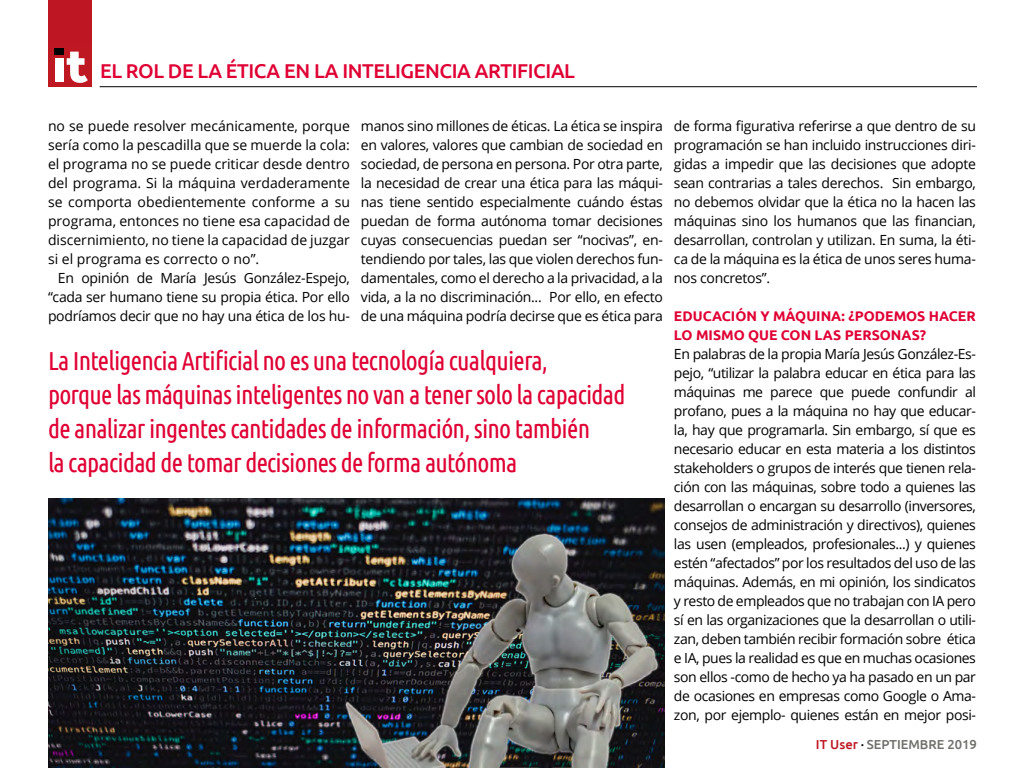
<style>
.page{position:relative;width:1024px;height:768px;background:#fff}
.page>*{position:absolute;margin:0;border:0;box-sizing:border-box;transform-origin:0 0}
.t1{font:26px/34px "Ubuntu Condensed";letter-spacing:-.03em;color:#e00034}
.t2{font:500 20px "Ubuntu";letter-spacing:-.02em;color:#e00034}
.t3{font:14px/19px "Open Sans";letter-spacing:-.02em;color:#000;text-align:justify}
.t4{font:700 14px/19px "Ubuntu";color:#e00034}
.t5{font:500 13px "Ubuntu";color:#6f6f6e}
.s1{color:#be1723}
.s2{color:#000}
</style>
<div class="page">
<hr style="left:100px;top:86px;width:877px;height:1px;background:#000">
<div style="left:48px;top:0;width:44px;height:87px;background:#be1723"></div>
<div style="left:55px;top:48px;width:9px;height:7px;background:#000"></div>
<div style="left:55px;top:58px;width:9px;height:24px;background:#fff"></div>
<svg style="left:67px;top:52px;width:21px;height:31px"></svg>
<img style="left:49px;top:498px;width:615px;height:270px">
<h2 class="t2" style="left:100px;top:58px;width:476px">EL ROL DE LA ÉTICA EN LA INTELIGENCIA ARTIFICIAL</h2>
<p class="t3" style="left:361px;top:116px;width:304px">manos sino millones de éticas. La ética se inspira en valores, valores que cambian de sociedad en sociedad, de persona en persona. Por otra parte, la necesidad de crear una ética para las máqui&shy;nas tiene sentido especialmente cuándo éstas puedan de forma autónoma tomar decisiones cuyas consecuencias puedan ser “nocivas”, en&shy;tendiendo por tales, las que violen derechos fun&shy;damentales, como el derecho a la privacidad, a la vida, a la no discriminación... Por ello, en efecto de una máquina podría decirse que es ética para</p>
<p class="t3" style="left:674px;top:116px;width:304px">de forma figurativa referirse a que dentro de su programación se han incluido instrucciones diri&shy;gidas a impedir que las decisiones que adopte sean contrarias a tales derechos. Sin embargo, no debemos olvidar que la ética no la hacen las máquinas sino los humanos que las financian, desarrollan, controlan y utilizan. En suma, la éti&shy;ca de la máquina es la ética de unos seres huma&shy;nos concretos”.</p>
<p class="t3" style="left:48px;top:116px;width:304px">no se puede resolver mecánicamente, porque sería como la pescadilla que se muerde la cola: el programa no se puede criticar desde dentro del programa. Si la máquina verdaderamente se comporta obedientemente conforme a su programa, entonces no tiene esa capacidad de discernimiento, no tiene la capacidad de juzgar si el programa es correcto o no”.</p>
<p class="t3" style="left:48px;top:268px;width:304px;text-indent:10px">En opinión de María Jesús González-Espejo, “cada ser humano tiene su propia ética. Por ello podríamos decir que no hay una ética de los hu-</p>
<p class="t4" style="left:674px;top:306px;width:303px">EDUCACIÓN Y MÁQUINA: ¿PODEMOS HACER<br>LO MISMO QUE CON LAS PERSONAS?</p>
<p class="t3" style="left:674px;top:344px;width:304px">En palabras de la propia María Jesús González-Es&shy;pejo, “utilizar la palabra educar en ética para las máquinas me parece que puede confundir al profano, pues a la máquina no hay que educar&shy;la, hay que programarla. Sin embargo, sí que es necesario educar en esta materia a los distintos stakeholders o grupos de interés que tienen rela&shy;ción con las máquinas, sobre todo a quienes las desarrollan o encargan su desarrollo (inversores, consejos de administración y directivos), quienes las usen (empleados, profesionales...) y quienes estén “afectados” por los resultados del uso de las máquinas. Además, en mi opinión, los sindicatos y resto de empleados que no trabajan con IA pero sí en las organizaciones que la desarrollan o utili&shy;zan, deben también recibir formación sobre ética e IA, pues la realidad es que en muchas ocasiones son ellos -como de hecho ya ha pasado en un par de ocasiones en empresas como Google o Ama&shy;zon, por ejemplo- quienes están en mejor posi-</p>
<p class="t1" style="left:48px;top:343px;width:579px">La Inteligencia Artificial no es una tecnología cualquiera,<br>porque las máquinas inteligentes no van a tener solo la capacidad de analizar ingentes cantidades de información, sino también<br>la capacidad de tomar decisiones de forma autónoma</p>
<p class="t5" style="left:816px;top:736px;width:163px"><span class="s1">IT User</span> <span class="s2">·</span> SEPTIEMBRE 2019</p>
</div>
